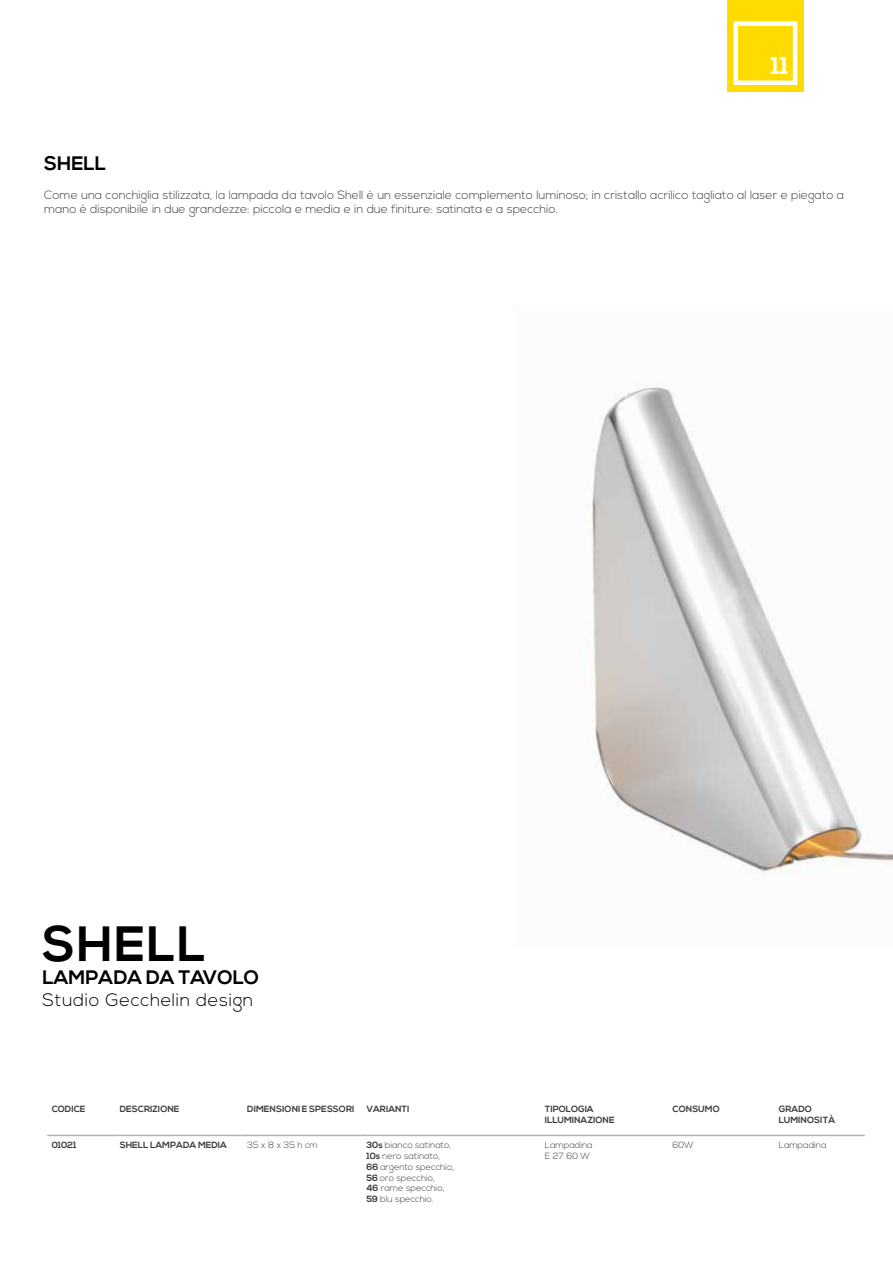
<style>
.page{position:relative;width:893px;height:1263px;background:#fff}
.page>*{position:absolute;margin:0;border:0;box-sizing:border-box;transform-origin:0 0}
.t1{font:700 49.5px "Nexa";letter-spacing:.03em;color:#000}
.t2{font:700 24px "Nexa";color:#fff}
.t3{font:700 19.5px "Nexa";color:#000}
.t4{font:300 18px "Nexa";letter-spacing:.03em;color:#000}
.t5{font:300 12px/14.4px "Nexa";color:#3c3c3b}
.t6{font:300 9px/10.8px "Nexa";color:#3c3c3b}
.t7{font:700 9px/10.8px "Nexa";color:#3c3c3b}
.s1{font-weight:700}
</style>
<div class="page">
<div style="left:727px;top:0;width:77px;height:92px;background:#ffdc01"></div>
<div style="left:733px;top:21px;width:64px;height:64px;border:4px solid #fff"></div>
<img style="left:591px;top:387px;width:302px;height:488px">
<hr style="left:47px;top:1135px;width:67px;height:1px;background:#b3b2b2">
<hr style="left:114px;top:1135px;width:127px;height:1px;background:#b3b2b2">
<hr style="left:241px;top:1135px;width:119px;height:1px;background:#b3b2b2">
<hr style="left:360px;top:1135px;width:179px;height:1px;background:#b3b2b2">
<hr style="left:539px;top:1135px;width:127px;height:1px;background:#b3b2b2">
<hr style="left:666px;top:1135px;width:107px;height:1px;background:#b3b2b2">
<hr style="left:773px;top:1135px;width:92px;height:1px;background:#b3b2b2">
<h2 class="t2" style="left:771px;top:52px;width:19px">11</h2>
<h3 class="t3" style="left:44px;top:152px;width:64px">SHELL</h3>
<p class="t5" style="left:44px;top:188px;width:801px">Come una conchiglia stilizzata, la lampada da tavolo Shell è un essenziale complemento luminoso; in cristallo acrilico tagliato al laser e piegato a mano è disponibile in due grandezze: piccola e media e in due finiture: satinata e a specchio.</p>
<h1 class="t1" style="left:43px;top:915px;width:165px">SHELL</h1>
<h3 class="t3" style="left:43px;top:966px;width:218px">LAMPADA DA TAVOLO</h3>
<h3 class="t4" style="left:43px;top:989px;width:212px">Studio Gecchelin design</h3>
<p class="t7" style="left:52px;top:1104px;width:35px">CODICE</p>
<p class="t7" style="left:120px;top:1104px;width:61px">DESCRIZIONE</p>
<p class="t7" style="left:247px;top:1104px;width:109px">DIMENSIONI E SPESSORI</p>
<p class="t7" style="left:366px;top:1104px;width:45px">VARIANTI</p>
<p class="t7" style="left:545px;top:1104px;width:71px">TIPOLOGIA<br>ILLUMINAZIONE</p>
<p class="t7" style="left:672px;top:1104px;width:49px">CONSUMO</p>
<p class="t7" style="left:779px;top:1104px;width:58px">GRADO<br>LUMINOSITÀ</p>
<p class="t7" style="left:52px;top:1140px;width:26px">01021</p>
<p class="t7" style="left:120px;top:1140px;width:109px">SHELL LAMPADA MEDIA</p>
<p class="t6" style="left:247px;top:1140px;width:72px">35 x 8 x 35 h cm</p>
<p class="t6" style="left:366px;top:1140px;width:89px"><span class="s1">30s</span> bianco satinato,<br><span class="s1">10s</span> nero satinato,<br><span class="s1">66</span> argento specchio,<br><span class="s1">56</span> oro specchio,<br><span class="s1">46</span> rame specchio,<br><span class="s1">59</span> blu specchio.</p>
<p class="t6" style="left:545px;top:1140px;width:49px">Lampadina<br>E 27 60 W</p>
<p class="t6" style="left:672px;top:1140px;width:23px">60W</p>
<p class="t6" style="left:779px;top:1140px;width:49px">Lampadina</p>
</div>
